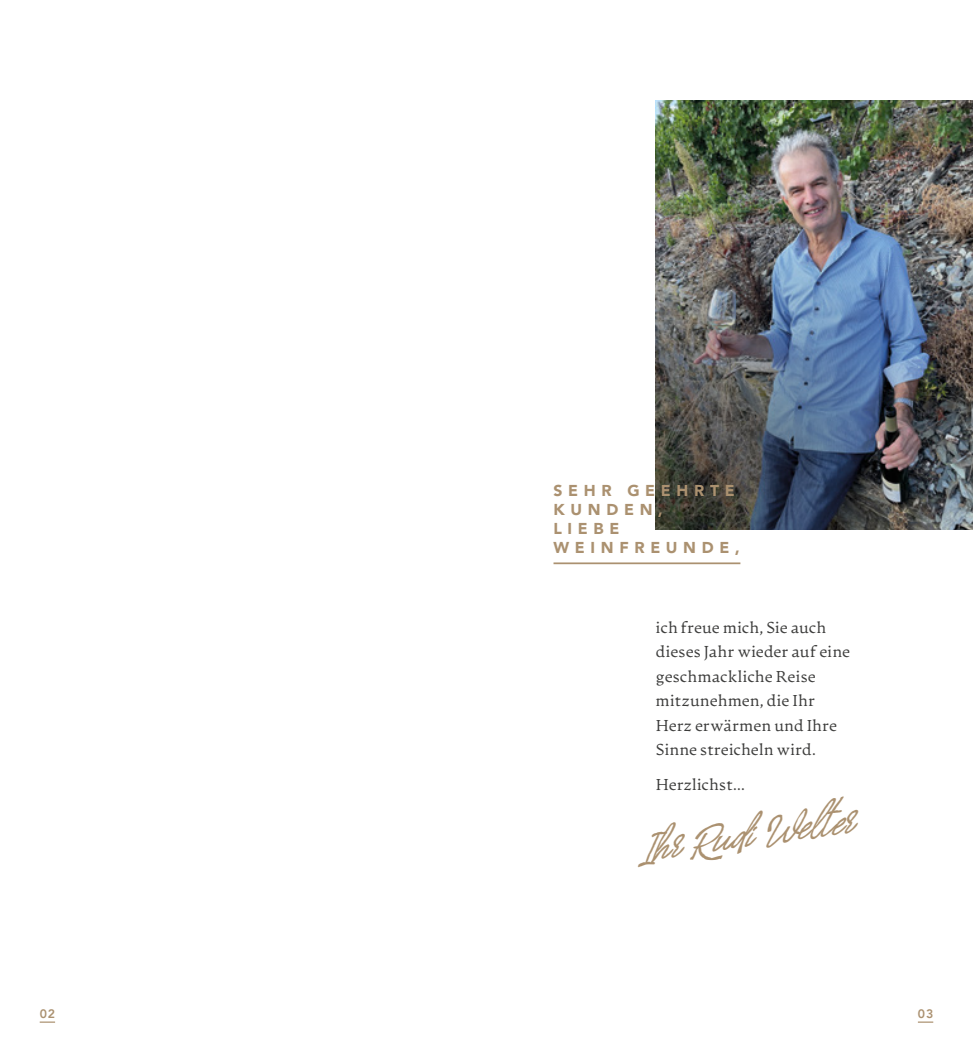
<style>
.page{position:relative;width:973px;height:1042px;background:#fff}
.page>*{position:absolute;margin:0;border:0;box-sizing:border-box;transform-origin:0 0}
.t1{font:35.52px "Billenia Standard";color:#ab9170}
.t2{font:15.75px/24.5px "Artifex CF Light";letter-spacing:.015em;color:#3c3c3b}
.t3{font:900 15.75px/18.9px "Avenir";letter-spacing:.36em;color:#ab9170}
.t4{font:800 12.25px "Avenir";color:#ab9170}
</style>
<div class="page">
<svg style="left:918px;top:1021px;width:15px;height:1px"></svg>
<svg style="left:40px;top:1021px;width:15px;height:1px"></svg>
<img style="left:655px;top:100px;width:317px;height:430px">
<hr style="left:553px;top:562px;width:187px;height:2px;background:#ab9170">
<p class="t3" style="left:553px;top:480px;width:188px">SEHR GEEHRTE<br>KUNDEN,<br>LIEBE<br>WEINFREUNDE,</p>
<p class="t2" style="left:655px;top:616px;width:196px">ich freue mich, Sie auch dieses Jahr wieder auf eine geschmackliche Reise mitzunehmen, die Ihr<br>Herz erwärmen und Ihre<br>Sinne streicheln wird.</p>
<p class="t2" style="left:655px;top:773px;width:90px">Herzlichst...</p>
<h1 class="t1" style="left:635px;top:829px;width:218px;rotate:-8deg">Ihr Rudi Welter</h1>
<p class="t4" style="left:40px;top:1004px;width:17px">02</p>
<p class="t4" style="left:917px;top:1004px;width:17px">03</p>
</div>
